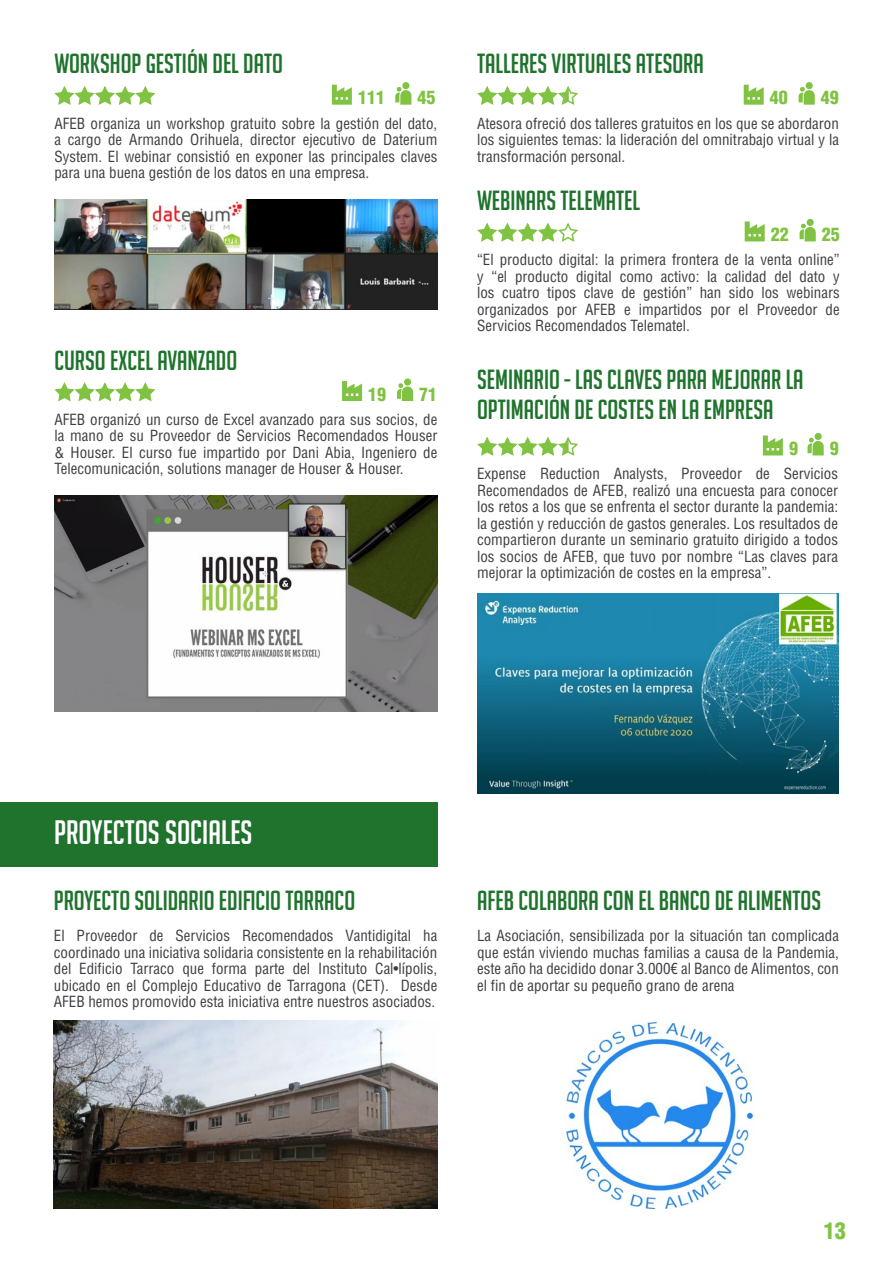
<style>
.page{position:relative;width:893px;height:1263px;background:#fff}
.page>*{position:absolute;margin:0;border:0;box-sizing:border-box;transform-origin:0 0}
.t1{font:33px "Big Noodle Titling";color:#fff}
.t2{font:27px/30px "Big Noodle Titling";color:#1f732d}
.t3{font:900 condensed 22.5px "Helvetica";color:#80c342}
.t4{font:900 condensed 18px "Helvetica";color:#80c342}
.t5{font:condensed 15px/16.5px "Helvetica";color:#3c3e42;text-align:justify}
</style>
<div class="page">
<svg style="left:342px;top:381px;width:20px;height:20px"></svg>
<div style="left:404px;top:378px;width:7px;height:7px;background:#80c342;border-radius:50%"></div>
<svg style="left:397px;top:383px;width:16px;height:18px"></svg>
<svg style="left:745px;top:221px;width:20px;height:20px"></svg>
<div style="left:807px;top:219px;width:7px;height:7px;background:#80c342;border-radius:50%"></div>
<svg style="left:800px;top:223px;width:16px;height:18px"></svg>
<svg style="left:332px;top:85px;width:20px;height:20px"></svg>
<div style="left:402px;top:82px;width:7px;height:7px;background:#80c342;border-radius:50%"></div>
<svg style="left:395px;top:87px;width:16px;height:18px"></svg>
<svg style="left:744px;top:85px;width:20px;height:20px"></svg>
<div style="left:806px;top:82px;width:7px;height:7px;background:#80c342;border-radius:50%"></div>
<svg style="left:799px;top:87px;width:16px;height:18px"></svg>
<svg style="left:763px;top:435px;width:20px;height:20px"></svg>
<div style="left:815px;top:433px;width:7px;height:7px;background:#80c342;border-radius:50%"></div>
<svg style="left:807px;top:437px;width:17px;height:18px"></svg>
<svg style="left:54px;top:382px;width:102px;height:20px"></svg>
<svg style="left:477px;top:222px;width:101px;height:20px"></svg>
<svg style="left:54px;top:86px;width:102px;height:19px"></svg>
<img style="left:55px;top:496px;width:382px;height:215px">
<img style="left:477px;top:593px;width:361px;height:200px">
<img style="left:54px;top:199px;width:383px;height:110px">
<svg style="left:477px;top:86px;width:101px;height:19px"></svg>
<svg style="left:477px;top:436px;width:101px;height:20px"></svg>
<img style="left:54px;top:1020px;width:383px;height:189px">
<img style="left:565px;top:1021px;width:189px;height:188px">
<div style="left:0;top:803px;width:437px;height:64px;background:#1f732d"></div>
<h2 class="t2" style="left:54px;top:49px;width:230px">WORKSHOP GESTIÓN DEL DATO</h2>
<h2 class="t2" style="left:477px;top:49px;width:228px">TALLERES VIRTUALES ATESORA</h2>
<p class="t4" style="left:358px;top:86px;width:28px">111</p>
<p class="t4" style="left:418px;top:86px;width:19px">45</p>
<p class="t4" style="left:770px;top:86px;width:19px">40</p>
<p class="t4" style="left:821px;top:86px;width:19px">49</p>
<p class="t5" style="left:54px;top:115px;width:384px">AFEB organiza un workshop gratuito sobre la gestión del dato, a cargo de Armando Orihuela, director ejecutivo de Daterium System. El webinar consistió en exponer las principales claves para una buena gestión de los datos en una empresa.</p>
<p class="t5" style="left:477px;top:115px;width:363px">Atesora ofreció dos talleres gratuitos en los que se abordaron los siguientes temas: la lideración del omnitrabajo virtual y la transformación personal.</p>
<h2 class="t2" style="left:477px;top:186px;width:164px">WEBINARS TELEMATEL</h2>
<p class="t4" style="left:771px;top:223px;width:19px">22</p>
<p class="t4" style="left:822px;top:223px;width:19px">25</p>
<h2 class="t2" style="left:54px;top:345px;width:184px">CURSO EXCEL AVANZADO</h2>
<p class="t4" style="left:368px;top:383px;width:20px">19</p>
<p class="t4" style="left:419px;top:383px;width:19px">71</p>
<p class="t5" style="left:54px;top:411px;width:385px">AFEB organizó un curso de Excel avanzado para sus socios, de la mano de su Proveedor de Servicios Recomendados Houser &amp; Houser. El curso fue impartido por Dani Abia, Ingeniero de Telecomunicación, solutions manager de Houser &amp; Houser.</p>
<p class="t5" style="left:477px;top:252px;width:364px">“El producto digital: la primera frontera de la venta online” y “el producto digital como activo: la calidad del dato y los cuatro tipos clave de gestión” han sido los webinars organizados por AFEB e impartidos por el Proveedor de Servicios Recomendados Telematel.</p>
<h2 class="t2" style="left:477px;top:364px;width:328px">SEMINARIO - LAS CLAVES PARA MEJORAR LA<br>OPTIMACIÓN DE COSTES EN LA EMPRESA</h2>
<p class="t4" style="left:789px;top:437px;width:10px">9</p>
<p class="t4" style="left:830px;top:437px;width:10px">9</p>
<p class="t5" style="left:477px;top:466px;width:363px">Expense Reduction Analysts, Proveedor de Servicios Recomendados de AFEB, realizó una encuesta para conocer los retos a los que se enfrenta el sector durante la pandemia: la gestión y reducción de gastos generales. Los resultados de compartieron durante un seminario gratuito dirigido a todos los socios de AFEB, que tuvo por nombre “Las claves para mejorar la optimización de costes en la empresa”.</p>
<h1 class="t1" style="left:54px;top:814px;width:200px">PROYECTOS SOCIALES</h1>
<h2 class="t2" style="left:54px;top:885px;width:303px">PROYECTO SOLIDARIO EDIFICIO TARRACO</h2>
<h2 class="t2" style="left:477px;top:885px;width:345px">AFEB COLABORA CON EL BANCO DE ALIMENTOS</h2>
<p class="t5" style="left:54px;top:927px;width:385px">El Proveedor de Servicios Recomendados Vantidigital ha coordinado una iniciativa solidaria consistente en la rehabilitación del Edificio Tarraco que forma parte del Instituto Cal•lípolis, ubicado en el Complejo Educativo de Tarragona (CET). Desde AFEB hemos promovido esta iniciativa entre nuestros asociados.</p>
<p class="t5" style="left:477px;top:927px;width:363px">La Asociación, sensibilizada por la situación tan complicada que están viviendo muchas familias a causa de la Pandemia, este año ha decidido donar 3.000€ al Banco de Alimentos, con el fin de aportar su pequeño grano de arena</p>
<h3 class="t3" style="left:824px;top:1216px;width:24px">13</h3>
</div>
